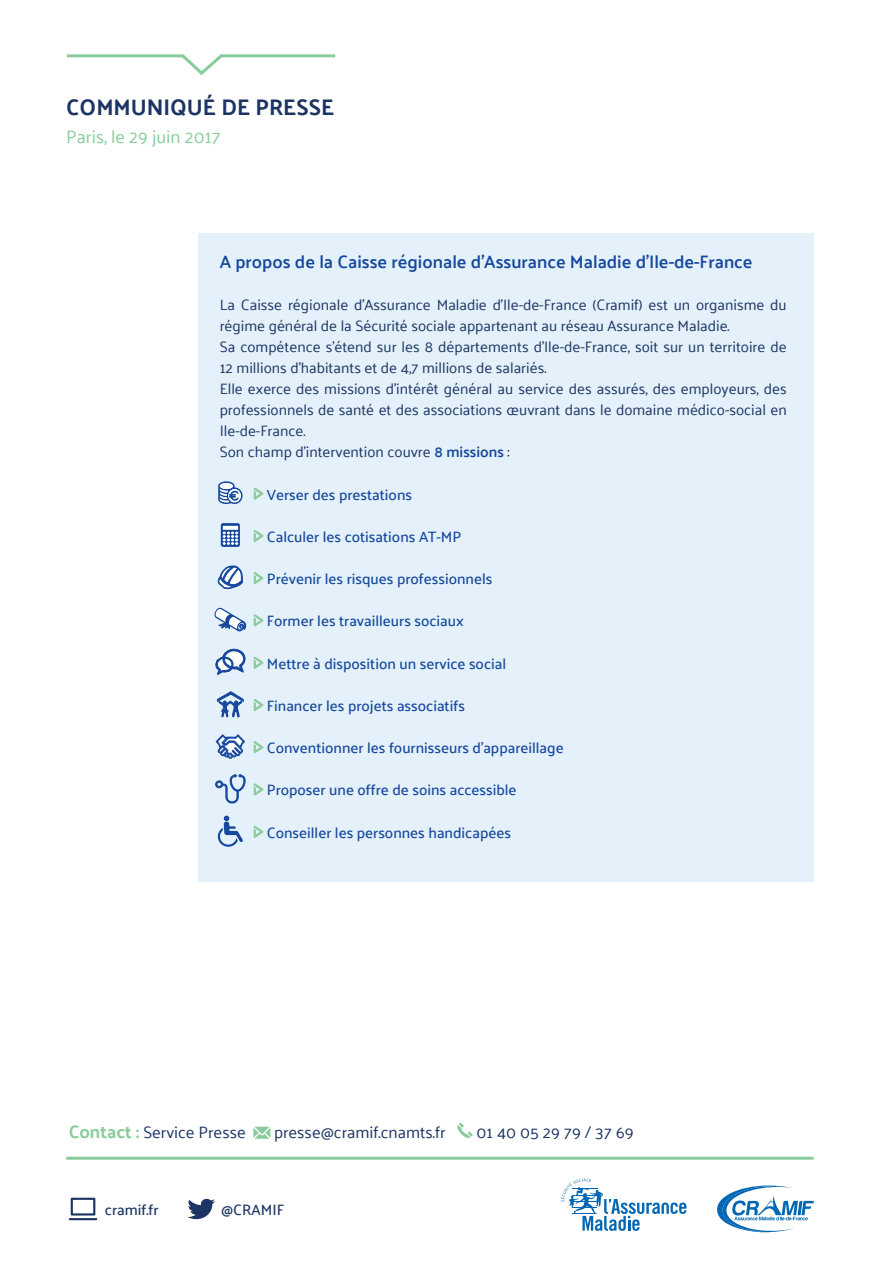
<style>
.page{position:relative;width:893px;height:1263px;background:#fff}
.page>*{position:absolute;margin:0;border:0;box-sizing:border-box;transform-origin:0 0}
.t1{font:700 22.5px "Palanquin";color:#1b3463}
.t2{font:600 18px "Palanquin";color:#16489d}
.t3{font:18px "Palanquin";color:#88cc9c}
.t4{font:16.5px "Palanquin";color:#1b3463}
.t5{font:15px/21px "Palanquin";color:#1b3463}
.t6{font:500 15px "Palanquin";color:#16489d}
.t7{font:500 15px "Palanquin";color:#1b3463}
.s1{font-weight:600;color:#16489d}
.s2{color:#231f20}
.s3{font-weight:700;font-size:18px;color:#88cc9c}
</style>
<div class="page">
<div style="left:198px;top:233px;width:616px;height:649px;background:#e4f1fa"></div>
<svg style="left:253px;top:487px;width:11px;height:13px"></svg>
<svg style="left:253px;top:530px;width:11px;height:12px"></svg>
<svg style="left:253px;top:572px;width:11px;height:12px"></svg>
<svg style="left:253px;top:614px;width:11px;height:13px"></svg>
<svg style="left:253px;top:656px;width:11px;height:13px"></svg>
<svg style="left:253px;top:699px;width:11px;height:12px"></svg>
<svg style="left:253px;top:741px;width:11px;height:13px"></svg>
<svg style="left:253px;top:783px;width:11px;height:13px"></svg>
<svg style="left:253px;top:825px;width:11px;height:13px"></svg>
<svg style="left:67px;top:54px;width:269px;height:21px"></svg>
<svg style="left:218px;top:481px;width:25px;height:23px"></svg>
<svg style="left:217px;top:816px;width:26px;height:31px"></svg>
<svg style="left:215px;top:691px;width:31px;height:113px"></svg>
<svg style="left:214px;top:607px;width:33px;height:68px"></svg>
<svg style="left:217px;top:565px;width:26px;height:25px"></svg>
<svg style="left:221px;top:523px;width:19px;height:24px"></svg>
<svg style="left:561px;top:1178px;width:125px;height:53px"></svg>
<svg style="left:717px;top:1185px;width:97px;height:47px"></svg>
<svg style="left:254px;top:1127px;width:16px;height:12px"></svg>
<svg style="left:457px;top:1123px;width:16px;height:15px"></svg>
<div style="left:71px;top:1198px;width:24px;height:17px;border:2px solid #1b3463"></div>
<hr style="left:70px;top:1218px;width:26px;height:2px;background:#1b3463">
<svg style="left:187px;top:1199px;width:28px;height:20px"></svg>
<hr style="left:66px;top:1157px;width:748px;height:3px;background:#88cc9c">
<p class="t1" style="left:66px;top:94px;width:269px">COMMUNIQUÉ DE PRESSE</p>
<p class="t3" style="left:66px;top:126px;width:156px">Paris, le 29 juin 2017</p>
<p class="t2" style="left:220px;top:252px;width:534px">A propos de la Caisse régionale d’Assurance Maladie d’Ile-de-France</p>
<p class="t5" style="left:220px;top:295px;width:568px">La Caisse régionale d’Assurance Maladie d’Ile-de-France (Cramif) est un organisme du régime général de la Sécurité sociale appartenant au réseau Assurance Maladie.</p>
<p class="t5" style="left:220px;top:337px;width:568px">Sa compétence s’étend sur les 8 départements d’Ile-de-France, soit sur un territoire de<br>12 millions d’habitants et de 4,7 millions de salariés.</p>
<p class="t5" style="left:220px;top:379px;width:568px;text-align:justify">Elle exerce des missions d’intérêt général au service des assurés, des employeurs, des professionnels de santé et des associations œuvrant dans le domaine médico-social en Ile-de-France.</p>
<p class="t5" style="left:220px;top:442px;width:291px">Son champ d’intervention couvre <span class="s1">8 missions</span> <span class="s2">:</span></p>
<p class="t6" style="left:267px;top:486px;width:147px">Verser des prestations</p>
<p class="t6" style="left:267px;top:528px;width:196px">Calculer les cotisations AT-MP</p>
<p class="t6" style="left:267px;top:570px;width:227px">Prévenir les risques professionnels</p>
<p class="t6" style="left:267px;top:612px;width:199px">Former les travailleurs sociaux</p>
<p class="t6" style="left:267px;top:655px;width:241px">Mettre à disposition un service social</p>
<p class="t6" style="left:267px;top:697px;width:200px">Financer les projets associatifs</p>
<p class="t6" style="left:267px;top:739px;width:298px">Conventionner les fournisseurs d’appareillage</p>
<p class="t6" style="left:267px;top:781px;width:251px">Proposer une offre de soins accessible</p>
<p class="t6" style="left:267px;top:824px;width:246px">Conseiller les personnes handicapées</p>
<p class="t4" style="left:69px;top:1123px;width:179px"><span class="s3">Contact :</span> Service Presse</p>
<p class="t4" style="left:274px;top:1123px;width:173px">presse@cramif.cnamts.fr</p>
<p class="t4" style="left:477px;top:1123px;width:159px">01 40 05 29 79 / 37 69</p>
<p class="t7" style="left:105px;top:1201px;width:55px">cramif.fr</p>
<p class="t7" style="left:221px;top:1201px;width:64px">@CRAMIF</p>
</div>
